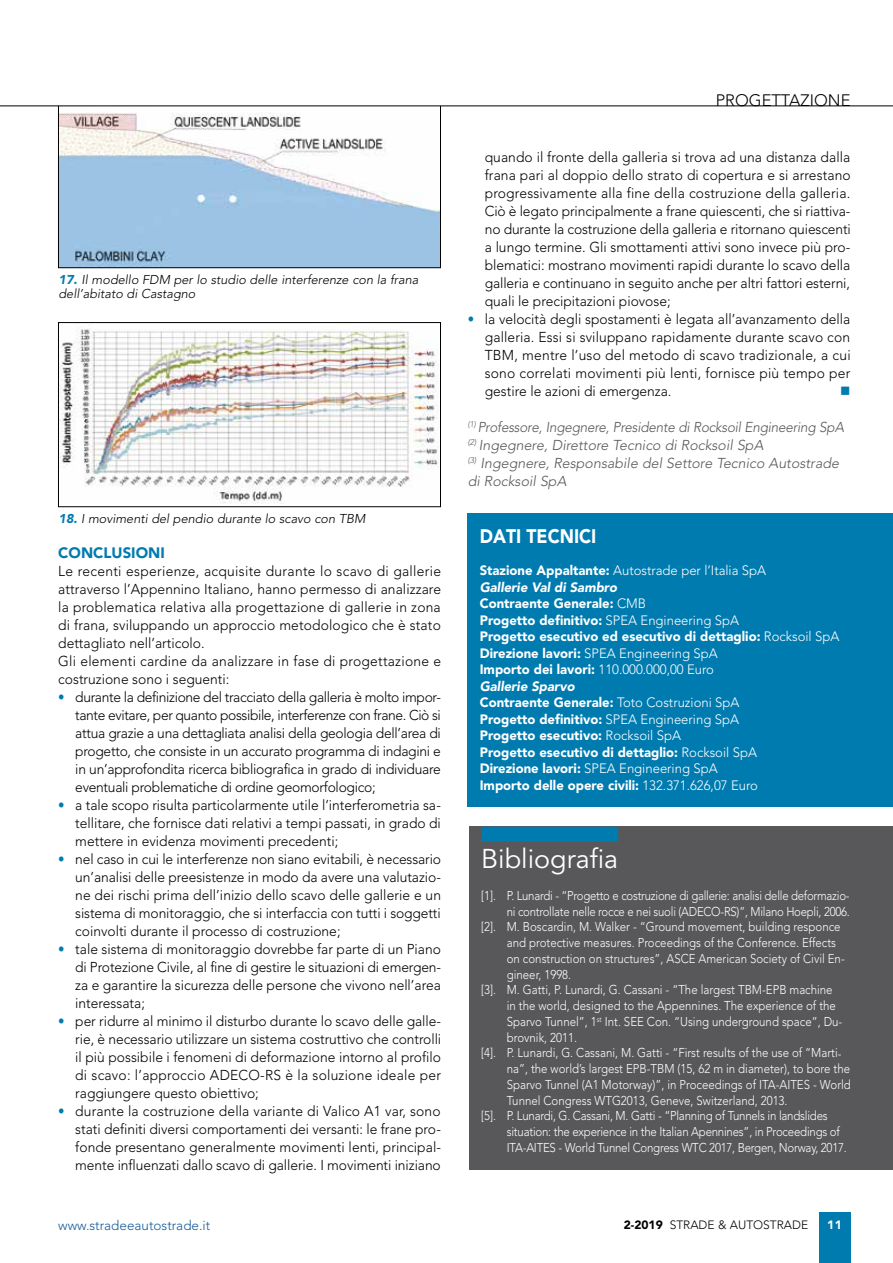
<style>
.page{position:relative;width:893px;height:1263px;background:#fff}
.page>*{position:absolute;margin:0;border:0;box-sizing:border-box;transform-origin:0 0}
.t1{font:27px "Avenir";color:#fff}
.t2{font:900 19.5px "Avenir";color:#fff;scale:.9 1}
.t3{font:300 16.5px "Avenir";color:#000}
.t4{font:900 15px "Avenir";color:#007bb0}
.t5{font:300 14.25px/18px "Avenir";color:#000;text-align:justify}
.t6{font:italic 300 14.25px/18px "Avenir";color:#58585a;scale:.95 1}
.t7{font:14.25px "Wingdings";color:#007bb0}
.t8{font:900 13.5px/16.5px "Avenir";color:#fff}
.t9{font:300 13.5px "Avenir";color:#165b9a}
.t10{font:300 12.75px "Avenir";color:#fff;scale:.9 1}
.t11{font:300 12.75px "Avenir";letter-spacing:-.02em;color:#fff;scale:.9 1}
.t12{font:italic 300 12.75px/14.2px "Avenir";color:#000}
.t13{font:300 12.75px "Avenir";letter-spacing:-.02em;color:#fff;scale:.89 1}
.t14{font:300 12px "Avenir";color:#000}
.t15{font:900 12px "Avenir";color:#fff}
.s1{font-weight:900;color:#007bb0}
.s2{color:#007bb0}
.s3{font-weight:300}
.s4{font-style:italic}
.s5{font-weight:900}
</style>
<div class="page">
<hr style="left:0;top:106px;width:893px;height:1px;background:#000">
<div style="left:819px;top:1212px;width:31px;height:51px;background:#007bb0"></div>
<img style="left:60px;top:329px;width:379px;height:175px">
<div style="left:58px;top:322px;width:383px;height:185px;border:1px solid #000"></div>
<div style="left:468px;top:513px;width:425px;height:294px;background:#007bb0"></div>
<div style="left:469px;top:826px;width:424px;height:344px;background:#58585a"></div>
<div style="left:481px;top:827px;width:137px;height:15px;background:#007bb0"></div>
<img style="left:60px;top:112px;width:379px;height:154px">
<div style="left:58px;top:106px;width:383px;height:162px;border:1px solid #000"></div>
<p class="t12" style="left:59px;top:273px;width:361px"><span class="s1">17.</span> Il modello FDM per lo studio delle interferenze con la frana dell’abitato di Castagno</p>
<p class="t12" style="left:59px;top:512px;width:309px"><span class="s1">18.</span> I movimenti del pendio durante lo scavo con TBM</p>
<p class="t4" style="left:58px;top:544px;width:108px">CONCLUSIONI</p>
<p class="t5" style="left:58px;top:562px;width:384px;text-align:left">Le recenti esperienze, acquisite durante lo scavo di gallerie attraverso l’Appennino Italiano, hanno permesso di analizzare la problematica relativa alla progettazione di gallerie in zona di frana, sviluppando un approccio metodologico che è stato dettagliato nell’articolo.<br>Gli elementi cardine da analizzare in fase di progettazione e costruzione sono i seguenti:</p>
<p class="t5" style="left:75px;top:688px;width:367px;text-indent:-17px"><span class="s2">•</span> durante la definizione del tracciato della galleria è molto impor&shy;tante evitare, per quanto possibile, interferenze con frane. Ciò si attua grazie a una dettagliata analisi della geologia dell’area di progetto, che consiste in un accurato programma di indagini e in un’approfondita ricerca bibliografica in grado di individuare eventuali problematiche di ordine geomorfologico;</p>
<p class="t5" style="left:75px;top:796px;width:367px;text-indent:-17px"><span class="s2">•</span> a tale scopo risulta particolarmente utile l’interferometria sa&shy;tellitare, che fornisce dati relativi a tempi passati, in grado di mettere in evidenza movimenti precedenti;</p>
<p class="t5" style="left:75px;top:850px;width:367px;text-indent:-17px"><span class="s2">•</span> nel caso in cui le interferenze non siano evitabili, è necessario un’analisi delle preesistenze in modo da avere una valutazio&shy;ne dei rischi prima dell’inizio dello scavo delle gallerie e un sistema di monitoraggio, che si interfaccia con tutti i soggetti coinvolti durante il processo di costruzione;</p>
<p class="t5" style="left:75px;top:940px;width:367px;text-indent:-17px"><span class="s2">•</span> tale sistema di monitoraggio dovrebbe far parte di un Piano di Protezione Civile, al fine di gestire le situazioni di emergen&shy;za e garantire la sicurezza delle persone che vivono nell’area interessata;</p>
<p class="t5" style="left:75px;top:1012px;width:367px;text-indent:-17px"><span class="s2">•</span> per ridurre al minimo il disturbo durante lo scavo delle galle&shy;rie, è necessario utilizzare un sistema costruttivo che controlli il più possibile i fenomeni di deformazione intorno al profilo di scavo: l’approccio ADECO-RS è la soluzione ideale per raggiungere questo obiettivo;</p>
<p class="t5" style="left:75px;top:1102px;width:367px;text-indent:-17px"><span class="s2">•</span> durante la costruzione della variante di Valico A1 var, sono stati definiti diversi comportamenti dei versanti: le frane pro&shy;fonde presentano generalmente movimenti lenti, principal&shy;mente influenzati dallo scavo di gallerie. I movimenti iniziano</p>
<p class="t3" style="left:716px;top:90px;width:136px">PROGETTAZIONE</p>
<p class="t5" style="left:485px;top:148px;width:367px">quando il fronte della galleria si trova ad una distanza dalla frana pari al doppio dello strato di copertura e si arrestano progressivamente alla fine della costruzione della galleria.<br>Ciò è legato principalmente a frane quiescenti, che si riattiva&shy;no durante la costruzione della galleria e ritornano quiescenti a lungo termine. Gli smottamenti attivi sono invece più pro&shy;blematici: mostrano movimenti rapidi durante lo scavo della galleria e continuano in seguito anche per altri fattori esterni, quali le precipitazioni piovose;</p>
<p class="t5" style="left:485px;top:310px;width:367px;text-indent:-17px"><span class="s2">•</span> la velocità degli spostamenti è legata all’avanzamento della galleria. Essi si sviluppano rapidamente durante scavo con TBM, mentre l’uso del metodo di scavo tradizionale, a cui sono correlati movimenti più lenti, fornisce più tempo per gestire le azioni di emergenza.</p>
<p class="t7" style="left:840px;top:383px;width:12px">■</p>
<p class="t6" style="left:468px;top:418px;width:397px"><sup>(1)</sup> Professore, Ingegnere, Presidente di Rocksoil Engineering SpA <sup>(2)</sup> Ingegnere, Direttore Tecnico di Rocksoil SpA<br><sup>(3)</sup> Ingegnere, Responsabile del Settore Tecnico Autostrade di Rocksoil SpA</p>
<h2 class="t2" style="left:480px;top:524px;width:131px">DATI TECNICI</h2>
<p class="t8" style="left:480px;top:562px;width:361px">Stazione Appaltante: <span class="s3">Autostrade per l’Italia SpA<br></span><span class="s4">Gallerie Val di Sambro<br></span>Contraente Generale: <span class="s3">CMB<br></span>Progetto definitivo: <span class="s3">SPEA Engineering SpA<br></span>Progetto esecutivo ed esecutivo di dettaglio: <span class="s3">Rocksoil SpA </span>Direzione lavori: <span class="s3">SPEA Engineering SpA<br></span>Importo dei lavori: <span class="s3">110.000.000,00 Euro<br></span><span class="s4">Gallerie Sparvo<br></span>Contraente Generale: <span class="s3">Toto Costruzioni SpA<br></span>Progetto definitivo: <span class="s3">SPEA Engineering SpA<br></span>Progetto esecutivo: <span class="s3">Rocksoil SpA<br></span>Progetto esecutivo di dettaglio: <span class="s3">Rocksoil SpA<br></span>Direzione lavori: <span class="s3">SPEA Engineering SpA<br></span>Importo delle opere civili: <span class="s3">132.371.626,07 Euro</span></p>
<h1 class="t1" style="left:481px;top:843px;width:138px">Bibliografia</h1>
<p class="t11" style="left:481px;top:888px;width:411px">[1]. P. Lunardi - “Progetto e costruzione di gallerie: analisi delle deformazio-</p>
<p class="t13" style="left:507px;top:904px;width:387px">ni controllate nelle rocce e nei suoli (ADECO-RS)”, Milano Hoepli, 2006.</p>
<p class="t10" style="left:481px;top:919px;width:401px">[2]. M. Boscardin, M. Walker - “Ground movement, building responce</p>
<p class="t10" style="left:507px;top:935px;width:367px">and protective measures. Proceedings of the Conference. Effects</p>
<p class="t10" style="left:507px;top:951px;width:377px">on construction on structures”, ASCE American Society of Civil En-</p>
<p class="t10" style="left:507px;top:967px;width:73px">gineer, 1998.</p>
<p class="t10" style="left:481px;top:982px;width:392px">[3]. M. Gatti, P. Lunardi, G. Cassani - “The largest TBM-EPB machine</p>
<p class="t10" style="left:507px;top:998px;width:367px">in the world, designed to the Appennines. The experience of the</p>
<p class="t10" style="left:507px;top:1014px;width:374px">Sparvo Tunnel”, 1<sup>st</sup> Int. SEE Con. “Using underground space”, Du-</p>
<p class="t10" style="left:507px;top:1030px;width:80px">brovnik, 2011.</p>
<p class="t10" style="left:481px;top:1045px;width:402px">[4]. P. Lunardi, G. Cassani, M. Gatti - “First results of the use of “Marti-</p>
<p class="t10" style="left:507px;top:1061px;width:383px">na”, the world’s largest EPB-TBM (15, 62 m in diameter), to bore the</p>
<p class="t10" style="left:507px;top:1077px;width:384px">Sparvo Tunnel (A1 Motorway)”, in Proceedings of ITA-AITES - World</p>
<p class="t10" style="left:507px;top:1093px;width:313px">Tunnel Congress WTG2013, Geneve, Switzerland, 2013.</p>
<p class="t11" style="left:481px;top:1108px;width:386px">[5]. P. Lunardi, G. Cassani, M. Gatti - “Planning of Tunnels in landslides</p>
<p class="t11" style="left:507px;top:1124px;width:372px">situation: the experience in the Italian Apennines”, in Proceedings of</p>
<p class="t11" style="left:507px;top:1140px;width:379px">ITA-AITES - World Tunnel Congress WTC 2017, Bergen, Norway, 2017.</p>
<p class="t9" style="left:58px;top:1217px;width:154px">www.stradeeautostrade.it</p>
<p class="t14" style="left:624px;top:1218px;width:186px"><span class="s5">2-2019</span> STRADE &amp; AUTOSTRADE</p>
<p class="t15" style="left:827px;top:1217px;width:16px">11</p>
</div>
